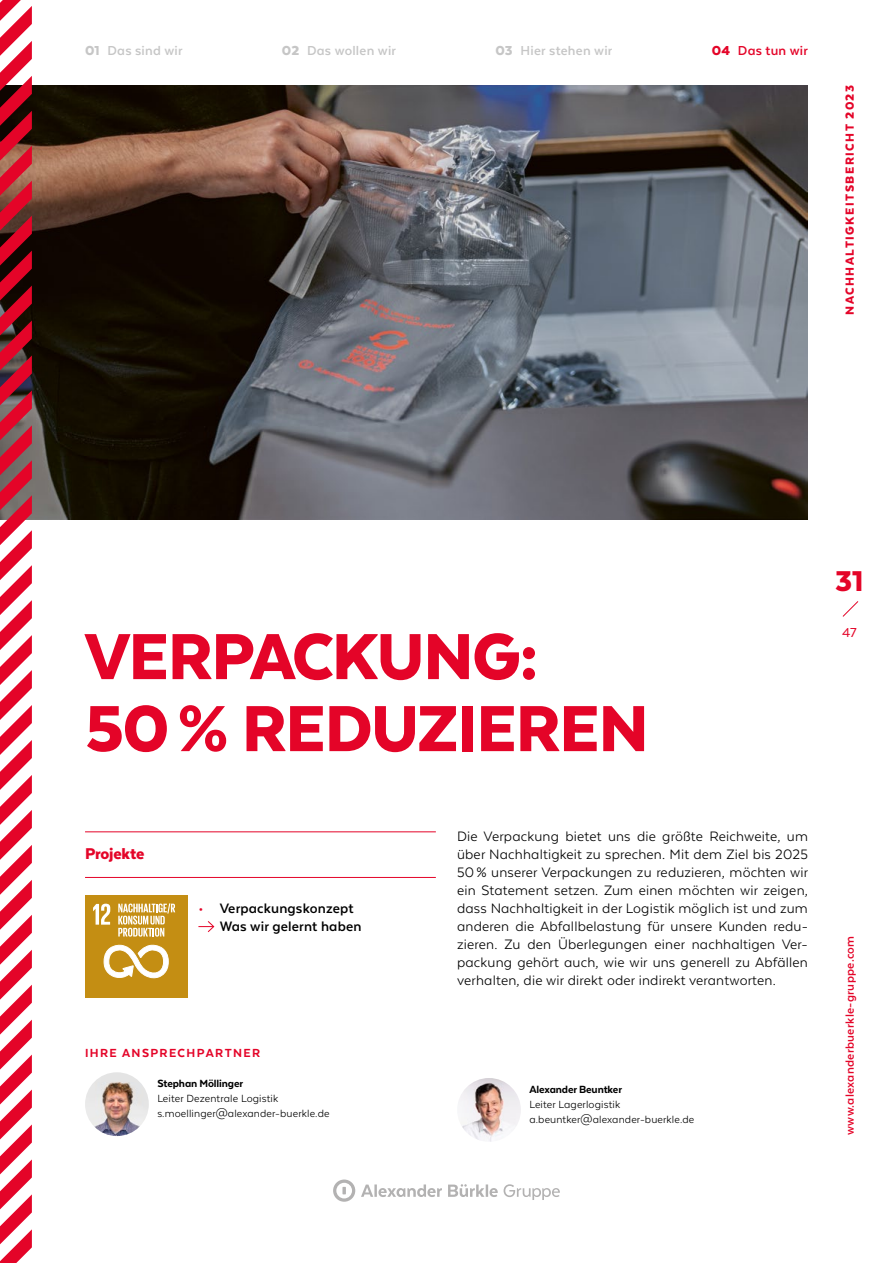
<style>
.page{position:relative;width:893px;height:1263px;background:#fff}
.page>*{position:absolute;margin:0;border:0;box-sizing:border-box;transform-origin:0 0}
.t1{font:900 75px/72px "Texta Alt";letter-spacing:-.02em;color:#e40428}
.t2{font:900 33px "Texta Alt";color:#e40428}
.t3{font:900 18px "Texta Alt";letter-spacing:-.01em;color:#e40428}
.t4{font:15.75px/18px "Texta Alt";letter-spacing:.01em;color:#000;text-align:justify}
.t5{font:700 15.75px/18px "Texta Alt";letter-spacing:.01em;color:#000}
.t6{font:700 15px "Texta Alt";letter-spacing:.015em;color:#c6c6c6}
.t7{font:700 15px "Texta Alt";letter-spacing:.015em;color:#e40428}
.t8{font:15px "Texta Alt";color:#e40428}
.t9{font:700 13.5px "Texta Alt";letter-spacing:.02em;color:#e40428}
.t10{font:900 13.5px "Texta Alt";letter-spacing:.11em;color:#e40428}
.t11{font:800 13.5px "Texta Alt";letter-spacing:.1em;color:#e40428}
.t12{font:12px/15px "Texta Alt";letter-spacing:.01em;color:#000}
.t13{font:800 12px "Texta Alt";letter-spacing:-.01em;color:#000}
.s1{font-weight:900}
.s2{color:#e40428}
</style>
<div class="page">
<svg style="left:361px;top:1184px;width:81px;height:13px"></svg>
<svg style="left:448px;top:1184px;width:50px;height:13px"></svg>
<svg style="left:333px;top:1179px;width:22px;height:23px"></svg>
<svg style="left:504px;top:1184px;width:56px;height:16px"></svg>
<img style="left:32px;top:85px;width:776px;height:434px">
<div style="left:85px;top:895px;width:103px;height:103px;background:#c48e13"></div>
<svg style="left:93px;top:904px;width:17px;height:21px"></svg>
<svg style="left:104px;top:944px;width:65px;height:35px"></svg>
<svg style="left:118px;top:903px;width:57px;height:34px"></svg>
<img style="left:85px;top:1072px;width:64px;height:64px;border-radius:32px">
<hr style="left:85px;top:831px;width:351px;height:1px;background:#e40428">
<hr style="left:85px;top:877px;width:351px;height:1px;background:#e40428">
<img style="left:457px;top:1078px;width:64px;height:64px;border-radius:32px">
<svg style="left:198px;top:921px;width:17px;height:11px"></svg>
<svg style="left:0;top:0;width:32px;height:1263px"></svg>
<svg style="left:842px;top:601px;width:17px;height:16px"></svg>
<p class="t6" style="left:85px;top:42px;width:99px"><span class="s1">01</span> Das sind wir</p>
<p class="t6" style="left:282px;top:42px;width:116px"><span class="s1">02</span> Das wollen wir</p>
<p class="t6" style="left:495px;top:42px;width:118px"><span class="s1">03</span> Hier stehen wir</p>
<p class="t7" style="left:712px;top:42px;width:98px"><span class="s1">04</span> Das tun wir</p>
<p class="t10" style="left:843px;top:315px;width:231px;rotate:-90deg">NACHHALTIGKEITSBERICHT 2023</p>
<h1 class="t1" style="left:85px;top:619px;width:565px">VERPACKUNG:<br>50% REDUZIEREN</h1>
<h2 class="t2" style="left:835px;top:564px;width:30px">31</h2>
<p class="t8" style="left:842px;top:625px;width:16px">47</p>
<p class="t3" style="left:85px;top:844px;width:61px">Projekte</p>
<p class="t5" style="left:220px;top:899px;width:143px;text-indent:-21px"><span class="s2">•</span> Verpackungskonzept<br>Was wir gelernt haben</p>
<p class="t11" style="left:85px;top:1046px;width:177px">IHRE ANSPRECHPARTNER</p>
<p class="t13" style="left:157px;top:1077px;width:87px">Stephan Möllinger</p>
<p class="t12" style="left:157px;top:1091px;width:174px">Leiter Dezentrale Logistik s.moellinger@alexander-buerkle.de</p>
<p class="t4" style="left:457px;top:827px;width:353px">Die Verpackung bietet uns die größte Reichweite, um über Nachhaltigkeit zu sprechen. Mit dem Ziel bis 2025<br>50% unserer Verpackungen zu reduzieren, möchten wir ein Statement setzen. Zum einen möchten wir zeigen, dass Nachhaltigkeit in der Logistik möglich ist und zum anderen die Abfallbelastung für unsere Kunden redu&shy;zieren. Zu den Überlegungen einer nachhaltigen Ver&shy;packung gehört auch, wie wir uns generell zu Abfällen verhalten, die wir direkt oder indirekt verantworten.</p>
<p class="t13" style="left:529px;top:1083px;width:94px">Alexander Beuntker</p>
<p class="t12" style="left:529px;top:1097px;width:166px">Leiter Lagerlogistik a.beuntker@alexander-buerkle.de</p>
<p class="t9" style="left:843px;top:1135px;width:201px;rotate:-90deg">www.alexanderbuerkle-gruppe.com</p>
</div>
